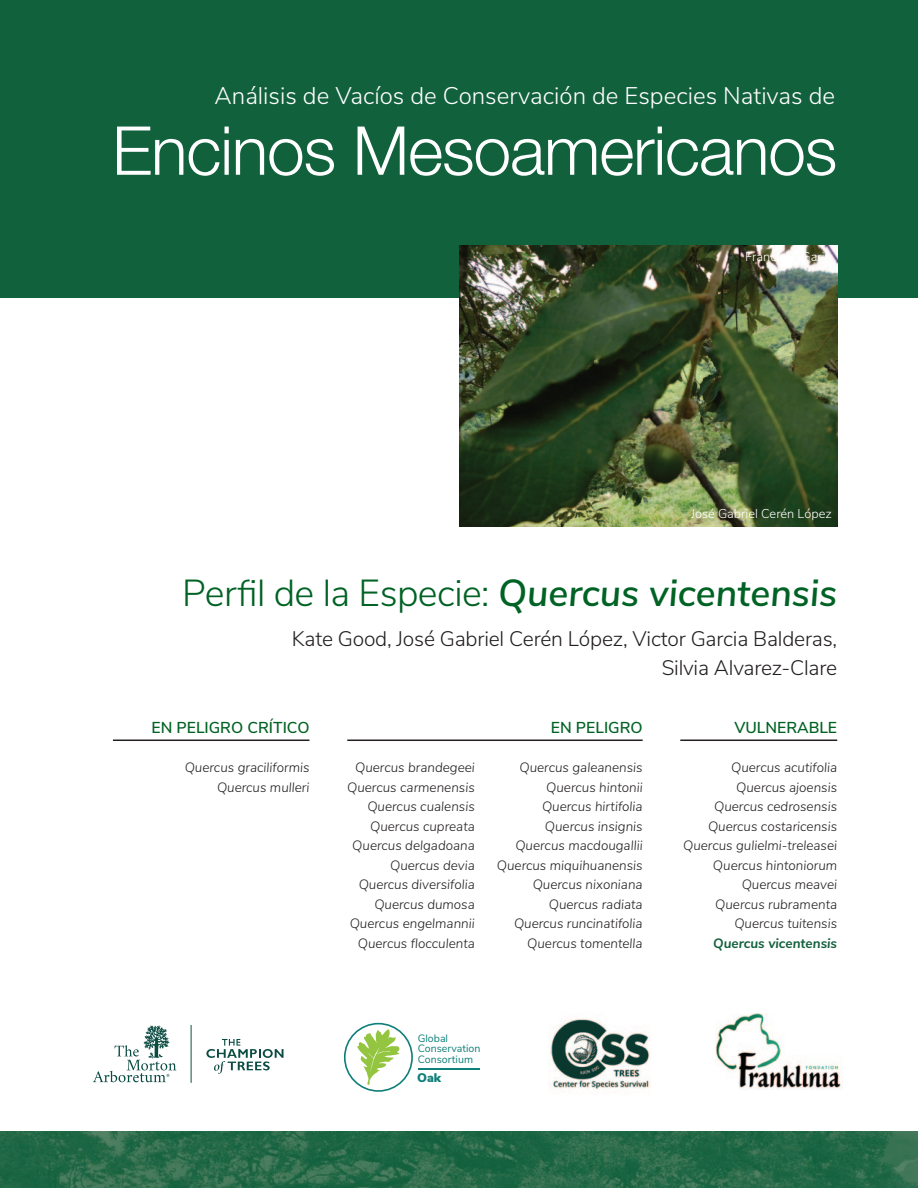
<style>
.page{position:relative;width:918px;height:1188px;background:#fff}
.page>*{position:absolute;margin:0;border:0;box-sizing:border-box;transform-origin:0 0}
.t1{font:300 67.5px "Helvetica Neue";letter-spacing:-.015em;color:#fff}
.t2{font:300 37.5px "Nunito Sans";letter-spacing:-.015em;color:#006224}
.t3{font:300 24px "Nunito Sans";color:#fff}
.t4{font:300 21px "Nunito Sans";letter-spacing:-.01em;color:#231f20}
.t5{font:600 15.75px "Nunito Sans";color:#006224}
.t6{font:italic 300 13.5px "Nunito Sans";color:#231f20}
.t7{font:italic 700 13.5px "Nunito Sans";color:#12613d}
.t8{font:300 12.75px "Nunito Sans";color:#fff}
.t9{font:900 12.45px "Nunito Sans";color:#0f7f79}
.t10{font:10.65px/10.5px "Nunito Sans";color:#0f7f79}
.s1{font-weight:600;font-style:italic}
</style>
<div class="page">
<div style="left:0;top:0;width:918px;height:298px;background:#12613d"></div>
<img style="left:0;top:1131px;width:918px;height:57px">
<img style="left:459px;top:246px;width:378px;height:281px">
<hr style="left:680px;top:740px;width:157px;height:1px;background:#231f20">
<hr style="left:347px;top:740px;width:296px;height:1px;background:#231f20">
<hr style="left:113px;top:740px;width:196px;height:1px;background:#231f20">
<img style="left:716px;top:1014px;width:125px;height:76px">
<svg style="left:344px;top:1023px;width:69px;height:69px"></svg>
<hr style="left:418px;top:1068px;width:62px;height:1px;background:#0f7f79">
<img style="left:550px;top:1018px;width:100px;height:74px">
<hr style="left:191px;top:1025px;width:1px;height:58px;background:#0a4b42">
<svg style="left:93px;top:1025px;width:83px;height:57px"></svg>
<svg style="left:206px;top:1039px;width:78px;height:35px"></svg>
<p class="t3" style="left:215px;top:87px;width:622px">Análisis de Vacíos de Conservación de Especies Nativas de</p>
<p class="t1" style="left:112px;top:127px;width:727px">Encinos Mesoamericanos</p>
<p class="t8" style="left:745px;top:252px;width:88px">Francisco Garin</p>
<p class="t8" style="left:691px;top:509px;width:142px">José Gabriel Cerén López</p>
<p class="t2" style="left:182px;top:580px;width:657px">Perfil de la Especie: <span class="s1">Quercus vicentensis</span></p>
<p class="t4" style="left:292px;top:631px;width:547px">Kate Good, José Gabriel Cerén López, Victor Garcia Balderas,</p>
<p class="t4" style="left:662px;top:660px;width:177px">Silvia Alvarez-Clare</p>
<p class="t5" style="left:151px;top:722px;width:160px">EN PELIGRO CRÍTICO</p>
<p class="t6" style="left:185px;top:763px;width:126px">Quercus graciliformis</p>
<p class="t6" style="left:217px;top:782px;width:94px">Quercus mulleri</p>
<p class="t6" style="left:355px;top:763px;width:121px">Quercus brandegeei</p>
<p class="t6" style="left:347px;top:782px;width:129px">Quercus carmenensis</p>
<p class="t6" style="left:367px;top:802px;width:109px">Quercus cualensis</p>
<p class="t6" style="left:370px;top:821px;width:106px">Quercus cupreata</p>
<p class="t6" style="left:352px;top:841px;width:124px">Quercus delgadoana</p>
<p class="t6" style="left:390px;top:860px;width:86px">Quercus devia</p>
<p class="t6" style="left:359px;top:880px;width:118px">Quercus diversifolia</p>
<p class="t6" style="left:374px;top:899px;width:102px">Quercus dumosa</p>
<p class="t6" style="left:350px;top:919px;width:127px">Quercus engelmannii</p>
<p class="t6" style="left:358px;top:938px;width:119px">Quercus flocculenta</p>
<p class="t5" style="left:551px;top:722px;width:93px">EN PELIGRO</p>
<p class="t6" style="left:520px;top:763px;width:125px">Quercus galeanensis</p>
<p class="t6" style="left:546px;top:782px;width:98px">Quercus hintonii</p>
<p class="t6" style="left:542px;top:802px;width:102px">Quercus hirtifolia</p>
<p class="t6" style="left:545px;top:821px;width:99px">Quercus insignis</p>
<p class="t6" style="left:515px;top:841px;width:129px">Quercus macdougallii</p>
<p class="t6" style="left:497px;top:860px;width:147px">Quercus miquihuanensis</p>
<p class="t6" style="left:533px;top:880px;width:112px">Quercus nixoniana</p>
<p class="t6" style="left:549px;top:899px;width:95px">Quercus radiata</p>
<p class="t6" style="left:514px;top:919px;width:130px">Quercus runcinatifolia</p>
<p class="t6" style="left:527px;top:938px;width:117px">Quercus tomentella</p>
<p class="t10" style="left:418px;top:1032px;width:64px">Global<br>Conservation<br>Consortium</p>
<p class="t9" style="left:417px;top:1069px;width:26px">Oak</p>
<p class="t5" style="left:734px;top:722px;width:104px">VULNERABLE</p>
<p class="t6" style="left:731px;top:763px;width:107px">Quercus acutifolia</p>
<p class="t6" style="left:736px;top:782px;width:102px">Quercus ajoensis</p>
<p class="t6" style="left:714px;top:802px;width:125px">Quercus cedrosensis</p>
<p class="t6" style="left:708px;top:821px;width:131px">Quercus costaricensis</p>
<p class="t6" style="left:683px;top:841px;width:156px">Quercus gulielmi-treleasei</p>
<p class="t6" style="left:713px;top:860px;width:126px">Quercus hintoniorum</p>
<p class="t6" style="left:742px;top:880px;width:97px">Quercus meavei</p>
<p class="t6" style="left:715px;top:899px;width:123px">Quercus rubramenta</p>
<p class="t6" style="left:734px;top:919px;width:104px">Quercus tuitensis</p>
<p class="t7" style="left:713px;top:938px;width:125px">Quercus vicentensis</p>
</div>
